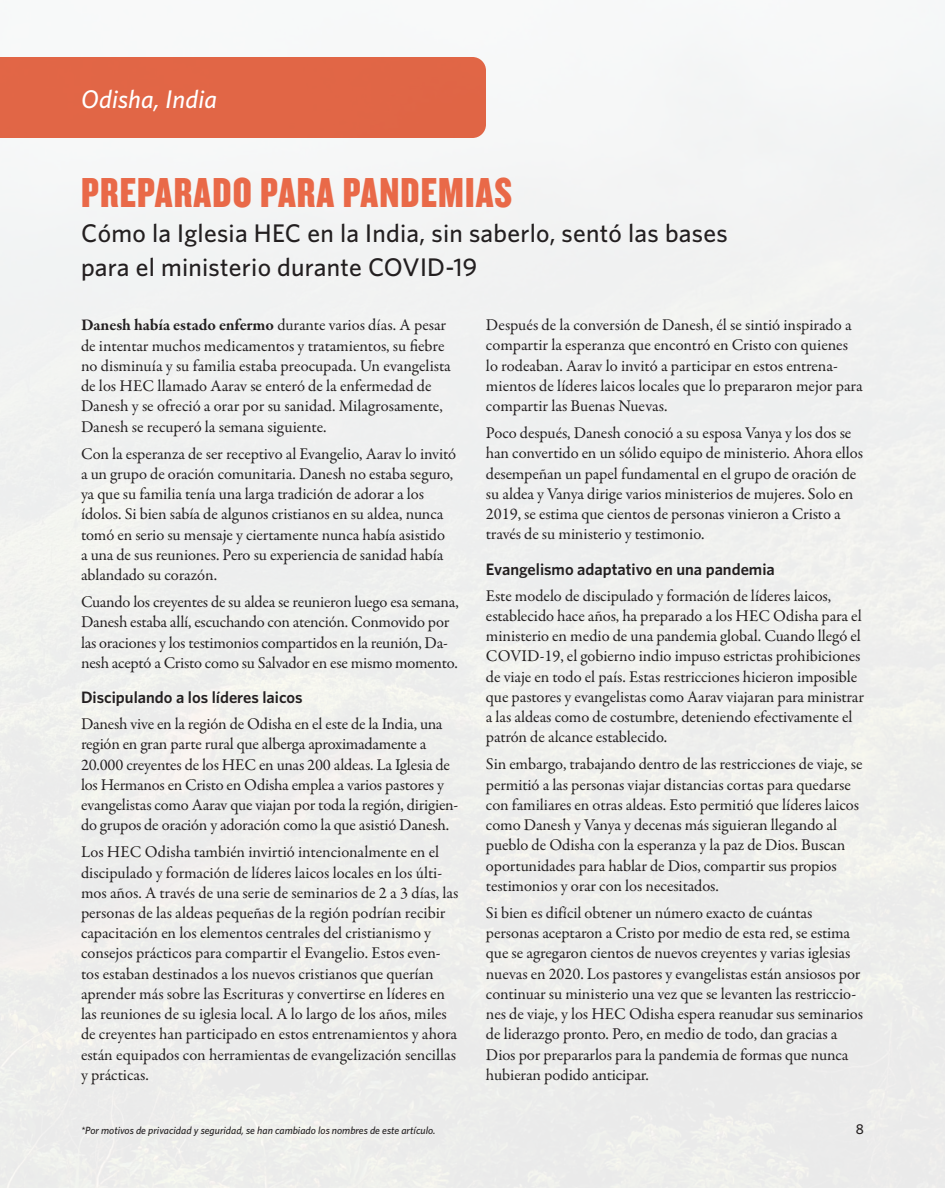
<style>
.page{position:relative;width:945px;height:1188px;background:#eff0ee}
.page>*{position:absolute;margin:0;border:0;box-sizing:border-box;transform-origin:0 0}
.Section_Heading{font:43.5px "Knockout HTF69 Full Liteweight";letter-spacing:.025em;color:#e96948}
.Story_Subtitle{font:500 25.5px/34.5px "Whitney HTF";letter-spacing:.01em;color:#231f20}
.Story_Subtitle-2{font:italic 500 25.5px "Whitney HTF";letter-spacing:.01em;color:#fff}
.Story_Body{font:16.5px/20.2px "Garamond Premr Pro";letter-spacing:-.005em;color:#231f20}
.Story_Subhead{font:600 16.5px "Whitney HTF";color:#231f20}
.t1{font:500 14.25px "Whitney HTF";color:#231f20}
.Footnote{font:italic 500 10.5px "Whitney HTF";color:#231f20}
.s1{font-weight:700}
</style>
<div class="page">
<div style="left:0;top:57px;width:486px;height:81px;background:#e16646"></div>
<p class="Story_Subtitle-2" style="left:81px;top:84px;width:138px">Odisha, India</p>
<p class="Section_Heading" style="left:81px;top:170px;width:433px">PREPARADO PARA PANDEMIAS</p>
<p class="Story_Subtitle" style="left:81px;top:215px;width:648px">Cómo la Iglesia HEC en la India, sin saberlo, sentó las bases para el ministerio durante COVID-19</p>
<p class="Story_Body" style="left:81px;top:315px;width:371px"><span class="s1">Danesh había estado enfermo</span> durante varios días. A pesar de intentar muchos medicamentos y tratamientos, su fiebre no disminuía y su familia estaba preocupada. Un evangelista de los HEC llamado Aarav se enteró de la enfermedad de Danesh y se ofreció a orar por su sanidad. Milagrosamente, Danesh se recuperó la semana siguiente.</p>
<p class="Story_Body" style="left:81px;top:444px;width:377px">Con la esperanza de ser receptivo al Evangelio, Aarav lo invitó a un grupo de oración comunitaria. Danesh no estaba seguro, ya que su familia tenía una larga tradición de adorar a los ídolos. Si bien sabía de algunos cristianos en su aldea, nunca tomó en serio su mensaje y ciertamente nunca había asistido<br>a una de sus reuniones. Pero su experiencia de sanidad había ablandado su corazón.</p>
<p class="Story_Body" style="left:81px;top:592px;width:379px">Cuando los creyentes de su aldea se reunieron luego esa semana, Danesh estaba allí, escuchando con atención. Conmovido por las oraciones y los testimonios compartidos en la reunión, Da&shy;nesh aceptó a Cristo como su Salvador en ese mismo momento.</p>
<p class="Story_Subhead" style="left:81px;top:688px;width:223px">Discipulando a los líderes laicos</p>
<p class="Story_Body" style="left:81px;top:714px;width:379px">Danesh vive en la región de Odisha en el este de la India, una región en gran parte rural que alberga aproximadamente a 20.000 creyentes de los HEC en unas 200 aldeas. La Iglesia de los Hermanos en Cristo en Odisha emplea a varios pastores y evangelistas como Aarav que viajan por toda la región, dirigien&shy;do grupos de oración y adoración como la que asistió Danesh.</p>
<p class="Story_Body" style="left:81px;top:842px;width:379px">Los HEC Odisha también invirtió intencionalmente en el discipulado y formación de líderes laicos locales en los últi&shy;mos años. A través de una serie de seminarios de 2 a 3 días, las personas de las aldeas pequeñas de la región podrían recibir capacitación en los elementos centrales del cristianismo y consejos prácticos para compartir el Evangelio. Estos even&shy;tos estaban destinados a los nuevos cristianos que querían aprender más sobre las Escrituras y convertirse en líderes en las reuniones de su iglesia local. A lo largo de los años, miles de creyentes han participado en estos entrenamientos y ahora están equipados con herramientas de evangelización sencillas y prácticas.</p>
<p class="Story_Body" style="left:486px;top:315px;width:378px">Después de la conversión de Danesh, él se sintió inspirado a compartir la esperanza que encontró en Cristo con quienes lo rodeaban. Aarav lo invitó a participar en estos entrena&shy;mientos de líderes laicos locales que lo prepararon mejor para compartir las Buenas Nuevas.</p>
<p class="Story_Body" style="left:486px;top:423px;width:379px">Poco después, Danesh conoció a su esposa Vanya y los dos se han convertido en un sólido equipo de ministerio. Ahora ellos desempeñan un papel fundamental en el grupo de oración de su aldea y Vanya dirige varios ministerios de mujeres. Solo en 2019, se estima que cientos de personas vinieron a Cristo a través de su ministerio y testimonio.</p>
<p class="Story_Subhead" style="left:486px;top:559px;width:290px">Evangelismo adaptativo en una pandemia</p>
<p class="Story_Body" style="left:486px;top:586px;width:380px">Este modelo de discipulado y formación de líderes laicos, establecido hace años, ha preparado a los HEC Odisha para el ministerio en medio de una pandemia global. Cuando llegó el COVID-19, el gobierno indio impuso estrictas prohibiciones de viaje en todo el país. Estas restricciones hicieron imposible que pastores y evangelistas como Aarav viajaran para ministrar a las aldeas como de costumbre, deteniendo efectivamente el patrón de alcance establecido.</p>
<p class="Story_Body" style="left:486px;top:754px;width:378px">Sin embargo, trabajando dentro de las restricciones de viaje, se permitió a las personas viajar distancias cortas para quedarse con familiares en otras aldeas. Esto permitió que líderes laicos como Danesh y Vanya y decenas más siguieran llegando al pueblo de Odisha con la esperanza y la paz de Dios. Buscan oportunidades para hablar de Dios, compartir sus propios testimonios y orar con los necesitados.</p>
<p class="Story_Body" style="left:486px;top:903px;width:379px">Si bien es difícil obtener un número exacto de cuántas personas aceptaron a Cristo por medio de esta red, se estima que se agregaron cientos de nuevos creyentes y varias iglesias nuevas en 2020. Los pastores y evangelistas están ansiosos por continuar su ministerio una vez que se levanten las restriccio&shy;nes de viaje, y los HEC Odisha espera reanudar sus seminarios de liderazgo pronto. Pero, en medio de todo, dan gracias a Dios por prepararlos para la pandemia de formas que nunca hubieran podido anticipar.</p>
<p class="Footnote" style="left:81px;top:1124px;width:356px">*Por motivos de privacidad y seguridad, se han cambiado los nombres de este artículo.</p>
<p class="t1" style="left:856px;top:1120px;width:10px">8</p>
</div>
